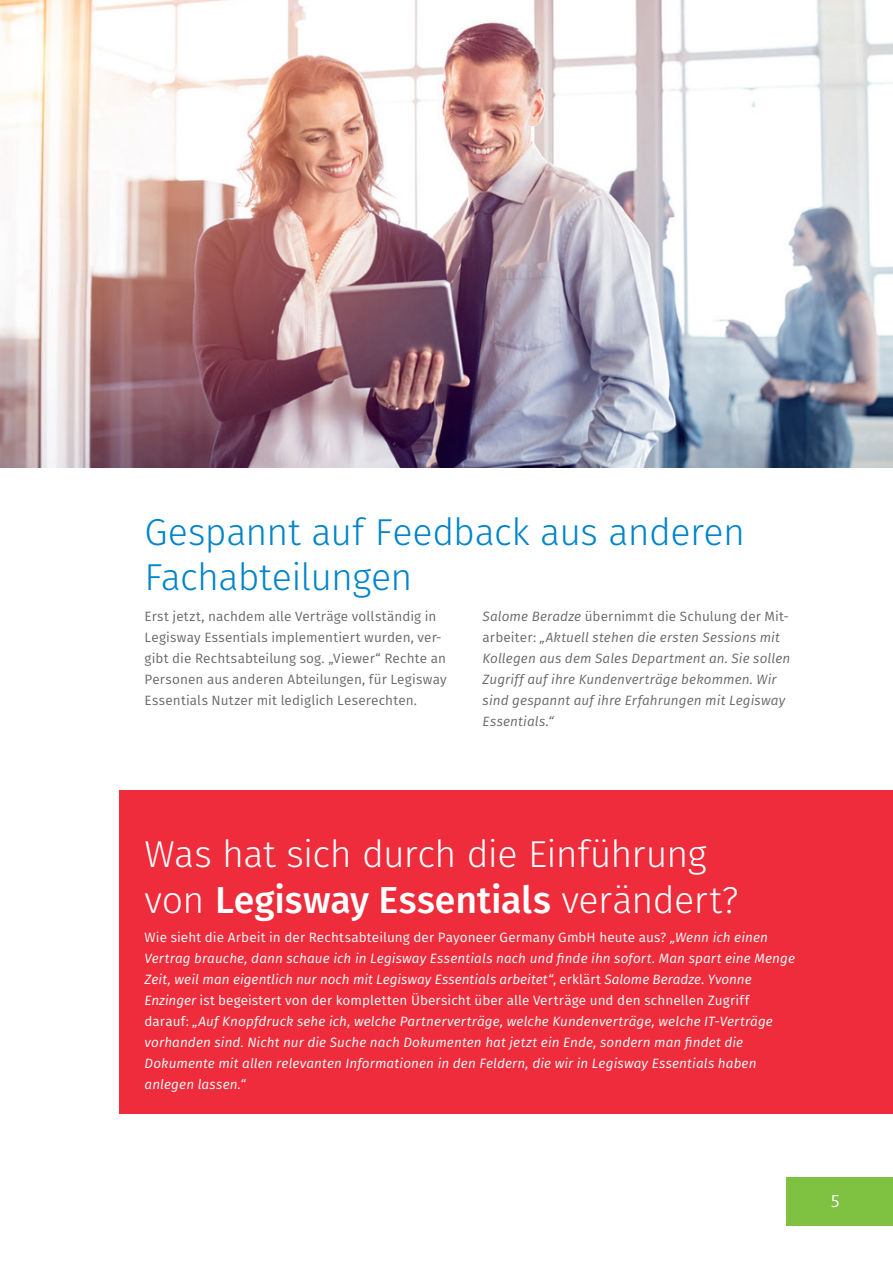
<style>
.page{position:relative;width:893px;height:1263px;background:#fff}
.page>*{position:absolute;margin:0;border:0;box-sizing:border-box;transform-origin:0 0}
.t1{font:300 37.5px/45px "Fira Sans";letter-spacing:-.02em;color:#fff}
.t2{font:300 37.5px/45px "Fira Sans";letter-spacing:-.015em;color:#0084ca}
.t3{font:300 18px "Bliss 2";color:#fff}
.t4{font:italic 13.5px/21px "Fira Sans";letter-spacing:.005em;color:#fff}
.t5{font:italic 13.5px/21px "Fira Sans";letter-spacing:.01em;color:#69696c}
.t6{font:13.5px/21px "Fira Sans";letter-spacing:.01em;color:#69696c}
.s1{font-style:normal}
.s2{font-weight:500}
</style>
<div class="page">
<div style="left:787px;top:1177px;width:106px;height:49px;background:#7fc241"></div>
<div style="left:119px;top:790px;width:774px;height:323px;background:#ee2c3b"></div>
<img style="left:0;top:0;width:893px;height:468px">
<h1 class="t2" style="left:145px;top:510px;width:602px">Gespannt auf Feedback aus anderen<br>Fachabteilungen</h1>
<p class="t6" style="left:145px;top:605px;width:304px">Erst jetzt, nachdem alle Verträge vollständig in Legisway Essentials implementiert wurden, ver&shy;gibt die Rechtsabteilung sog. „Viewer“ Rechte an Personen aus anderen Abteilungen, für Legisway Essentials Nutzer mit lediglich Leserechten.</p>
<p class="t5" style="left:483px;top:605px;width:309px">Salome Beradze <span class="s1">übernimmt die Schulung der Mit&shy;arbeiter:</span> „Aktuell stehen die ersten Sessions mit Kollegen aus dem Sales Department an. Sie sollen Zugriff auf ihre Kundenverträge bekommen. Wir sind gespannt auf ihre Erfahrungen mit Legisway Essentials.“</p>
<h1 class="t1" style="left:145px;top:832px;width:595px">Was hat sich durch die Einführung von <span class="s2">Legisway Essentials</span> verändert?</h1>
<p class="t4" style="left:145px;top:926px;width:652px"><span class="s1">Wie sieht die Arbeit in der Rechtsabteilung der Payoneer Germany GmbH heute aus?</span> „Wenn ich einen Vertrag brauche, dann schaue ich in Legisway Essentials nach und finde ihn sofort. Man spart eine Menge Zeit, weil man eigentlich nur noch mit Legisway Essentials arbeitet“<span class="s1">, erklärt</span> Salome Beradze<span class="s1">.</span> Yvonne Enzinger <span class="s1">ist begeistert von der kompletten Übersicht über alle Verträge und den schnellen Zugriff darauf:</span> „Auf Knopfdruck sehe ich, welche Partnerverträge, welche Kundenverträge, welche IT-Verträge vorhanden sind. Nicht nur die Suche nach Dokumenten hat jetzt ein Ende, sondern man findet die Dokumente mit allen relevanten Informationen in den Feldern, die wir in Legisway Essentials haben anlegen lassen.“</p>
<h2 class="t3" style="left:831px;top:1190px;width:11px">5</h2>
</div>
